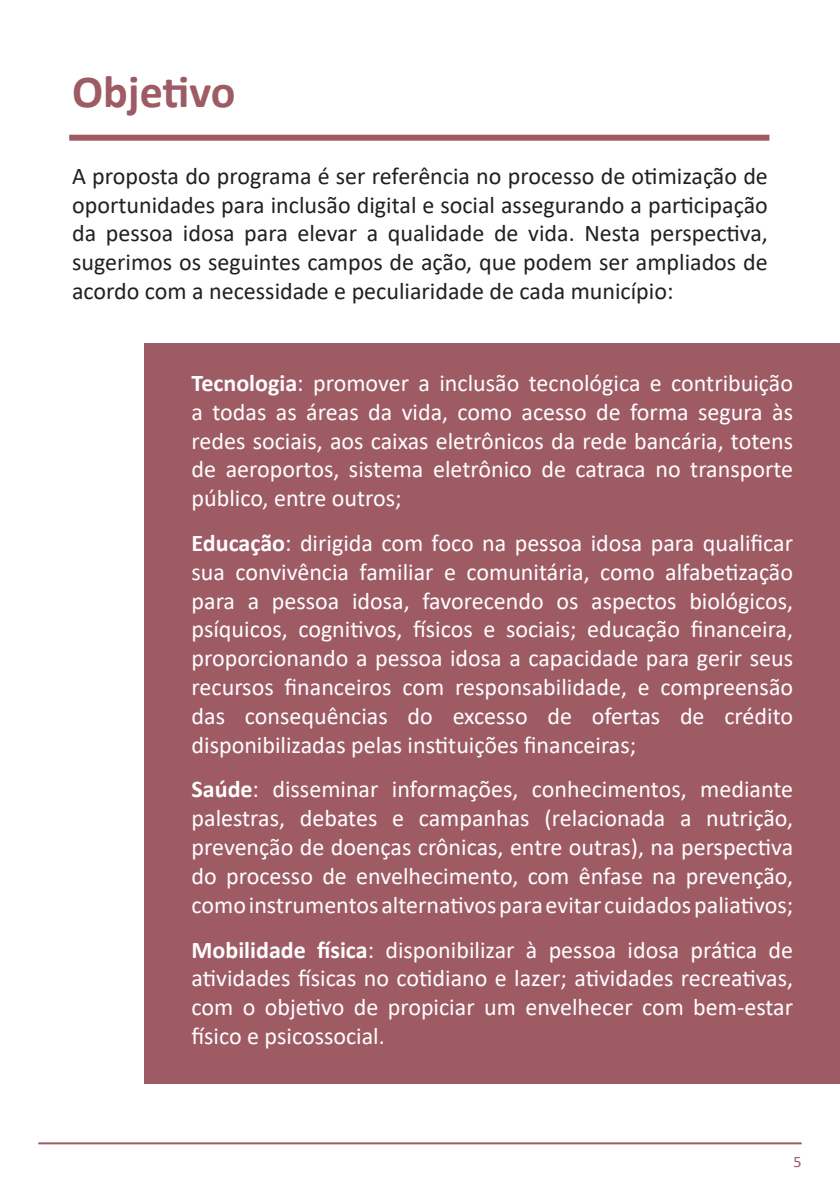
<style>
.page{position:relative;width:840px;height:1191px;background:#fff}
.page>*{position:absolute;margin:0;border:0;box-sizing:border-box;transform-origin:0 0}
.t1{font:700 46px "Calibri";color:#9e5b64}
.t2{font:24px/28.8px "Calibri";color:#fff;text-align:justify}
.t3{font:24px/28.8px "Calibri";color:#231f20;text-align:justify}
.t4{font:16px "Calibri";color:#9e5b64}
.s1{font-weight:700}
</style>
<div class="page">
<hr style="left:38px;top:1142px;width:763px;height:2px;background:#9e5b64">
<div style="left:69px;top:135px;width:700px;height:6px;background:#9e5b64"></div>
<div style="left:144px;top:343px;width:695px;height:740px;background:#9e5b64"></div>
<p class="t1" style="left:72px;top:59px;width:165px">Objetivo</p>
<p class="t3" style="left:72px;top:161px;width:697px">A proposta do programa é ser referência no processo de otimização de oportunidades para inclusão digital e social assegurando a participação da pessoa idosa para elevar a qualidade de vida. Nesta perspectiva, sugerimos os seguintes campos de ação, que podem ser ampliados de acordo com a necessidade e peculiaridade de cada município:</p>
<p class="t2" style="left:191px;top:368px;width:602px"><span class="s1">Tecnologia</span>: promover a inclusão tecnológica e contribuição a todas as áreas da vida, como acesso de forma segura às redes sociais, aos caixas eletrônicos da rede bancária, totens de aeroportos, sistema eletrônico de catraca no transporte público, entre outros;</p>
<p class="t2" style="left:191px;top:528px;width:602px"><span class="s1">Educação</span>: dirigida com foco na pessoa idosa para qualificar sua convivência familiar e comunitária, como alfabetização para a pessoa idosa, favorecendo os aspectos biológicos, psíquicos, cognitivos, físicos e sociais; educação financeira, proporcionando a pessoa idosa a capacidade para gerir seus recursos financeiros com responsabilidade, e compreensão das consequências do excesso de ofertas de crédito disponibilizadas pelas instituições financeiras;</p>
<p class="t2" style="left:191px;top:774px;width:602px"><span class="s1">Saúde</span>: disseminar informações, conhecimentos, mediante palestras, debates e campanhas (relacionada a nutrição, prevenção de doenças crônicas, entre outras), na perspectiva do processo de envelhecimento, com ênfase na prevenção, como instrumentos alternativos para evitar cuidados paliativos;</p>
<p class="t2" style="left:191px;top:934px;width:602px"><span class="s1">Mobilidade física</span>: disponibilizar à pessoa idosa prática de atividades físicas no cotidiano e lazer; atividades recreativas, com o objetivo de propiciar um envelhecer com bem-estar físico e psicossocial.</p>
<p class="t4" style="left:793px;top:1150px;width:10px">5</p>
</div>
